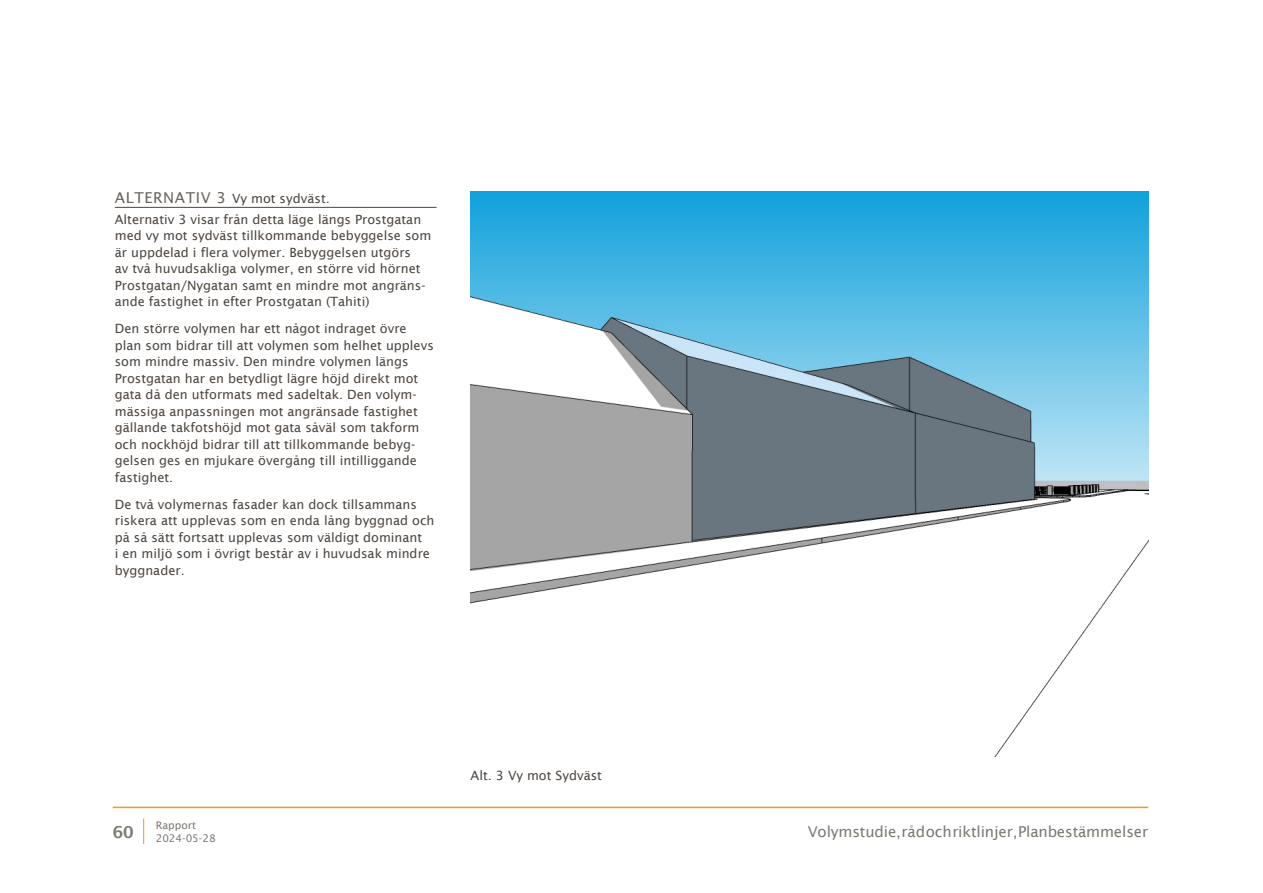
<style>
.page{position:relative;width:1263px;height:893px;background:#fff}
.page>*{position:absolute;margin:0;border:0;box-sizing:border-box;transform-origin:0 0}
.t1{font:600 16.5px "Lucida Sans";color:#7a7a73}
.t2{font:15px "Lucida Sans";letter-spacing:-.01em;color:#7a7a73}
.Brödtext_sans_serif{font:12.75px/16.5px "Lucida Sans";color:#4d453f}
.Rubrik_4{font:12.75px "Lucida Sans";color:#4d453f}
.t3{font:10.5px/12.6px "Lucida Sans";color:#7a7a73}
.s1{font-size:15px;color:#69625d}
</style>
<div class="page">
<hr style="left:113px;top:807px;width:1035px;height:1px;background:#f7971f">
<svg style="left:143px;top:818px;width:1px;height:26px"></svg>
<img style="left:471px;top:191px;width:677px;height:566px">
<hr style="left:115px;top:207px;width:322px;height:1px;background:#4d453f">
<p class="Rubrik_4" style="left:115px;top:191px;width:214px"><span class="s1">ALTERNATIV 3</span> Vy mot sydväst.</p>
<p class="Brödtext_sans_serif" style="left:115px;top:211px;width:318px">Alternativ 3 visar från detta läge längs Prostgatan med vy mot sydväst tillkommande bebyggelse som är uppdelad i flera volymer. Bebyggelsen utgörs<br>av två huvudsakliga volymer, en större vid hörnet Prostgatan/Nygatan samt en mindre mot angräns&shy;ande fastighet in efter Prostgatan (Tahiti)</p>
<p class="Brödtext_sans_serif" style="left:115px;top:320px;width:321px">Den större volymen har ett något indraget övre plan som bidrar till att volymen som helhet upplevs som mindre massiv. Den mindre volymen längs Prostgatan har en betydligt lägre höjd direkt mot gata då den utformats med sadeltak. Den volym&shy;mässiga anpassningen mot angränsade fastighet gällande takfotshöjd mot gata såväl som takform och nockhöjd bidrar till att tillkommande bebyg&shy;gelsen ges en mjukare övergång till intilliggande fastighet.</p>
<p class="Brödtext_sans_serif" style="left:115px;top:496px;width:321px">De två volymernas fasader kan dock tillsammans riskera att upplevas som en enda lång byggnad och på så sätt fortsatt upplevas som väldigt dominant<br>i en miljö som i övrigt består av i huvudsak mindre byggnader.</p>
<p class="Brödtext_sans_serif" style="left:471px;top:767px;width:133px">Alt. 3 Vy mot Sydväst</p>
<p class="t1" style="left:113px;top:822px;width:23px">60</p>
<p class="t3" style="left:156px;top:819px;width:61px">Rapport<br>2024-05-28</p>
<p class="t2" style="left:808px;top:823px;width:342px">Volymstudie, råd och riktlinjer, Planbestämmelser</p>
</div>
